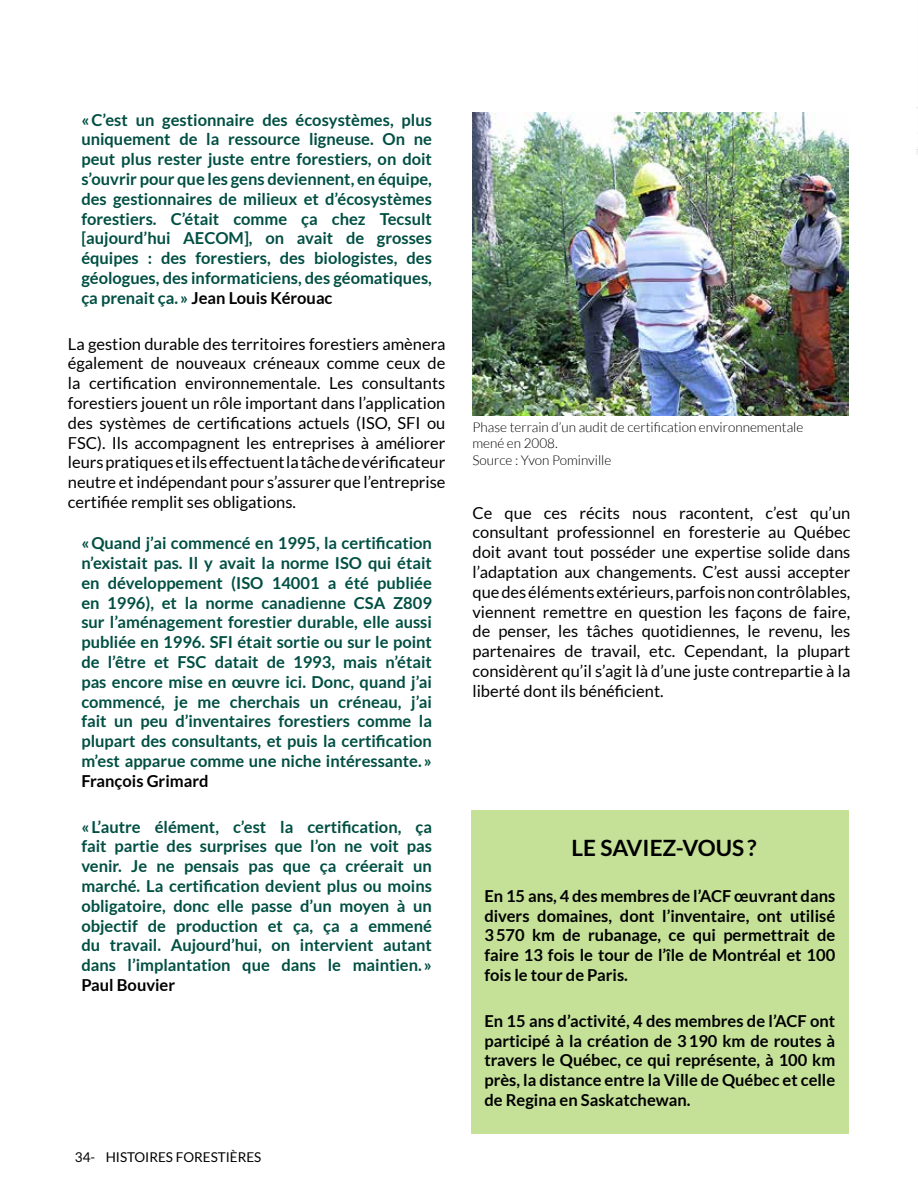
<style>
.page{position:relative;width:918px;height:1188px;background:#fff}
.page>*{position:absolute;margin:0;border:0;box-sizing:border-box;transform-origin:0 0}
.t1{font:700 22.5px "Lato";color:#000}
.t2{font:700 16.5px/19.8px "Lato";color:#004f43;text-align:justify}
.t3{font:16.5px/19.8px "Lato";color:#000;text-align:justify}
.t4{font:700 16.5px/19.8px "Lato";color:#000;text-align:justify}
.t5{font:300 13.5px/16.5px "Lato";color:#000}
.t6{font:13.5px "Lato";color:#000}
.s1{color:#000}
</style>
<div class="page">
<img style="left:472px;top:112px;width:376px;height:303px">
<div style="left:471px;top:810px;width:378px;height:324px;background:#c5e198"></div>
<p class="t2" style="left:81px;top:109px;width:352px">«C’est un gestionnaire des écosystèmes, plus uniquement de la ressource ligneuse. On ne peut plus rester juste entre forestiers, on doit s’ouvrir pour que les gens deviennent, en équipe, des gestionnaires de milieux et d’écosystèmes forestiers. C’était comme ça chez Tecsult [aujourd’hui AECOM], on avait de grosses équipes : des forestiers, des biologistes, des géologues, des informaticiens, des géomatiques, ça prenait ça. » <span class="s1">Jean Louis Kérouac</span></p>
<p class="t3" style="left:68px;top:334px;width:379px">La gestion durable des territoires forestiers amènera également de nouveaux créneaux comme ceux de la certification environnementale. Les consultants forestiers jouent un rôle important dans l’application des systèmes de certifications actuels (ISO, SFI ou FSC). Ils accompagnent les entreprises à améliorer leurs pratiques et ils effectuent la tâche de vérificateur neutre et indépendant pour s’assurer que l’entreprise certifiée remplit ses obligations.</p>
<p class="t2" style="left:81px;top:533px;width:352px">«Quand j’ai commencé en 1995, la certification n’existait pas. Il y avait la norme ISO qui était en développement (ISO 14001 a été publiée en 1996), et la norme canadienne CSA Z809 sur l’aménagement forestier durable, elle aussi publiée en 1996. SFI était sortie ou sur le point de l’être et FSC datait de 1993, mais n’était pas encore mise en œuvre ici. Donc, quand j’ai commencé, je me cherchais un créneau, j’ai fait un peu d’inventaires forestiers comme la plupart des consultants, et puis la certification m’est apparue comme une niche intéressante. »</p>
<p class="t4" style="left:81px;top:771px;width:129px">François Grimard</p>
<p class="t2" style="left:81px;top:816px;width:352px">«L’autre élément, c’est la certification, ça fait partie des surprises que l’on ne voit pas venir. Je ne pensais pas que ça créerait un marché. La certification devient plus ou moins obligatoire, donc elle passe d’un moyen à un objectif de production et ça, ça a emmené du travail. Aujourd’hui, on intervient autant dans l’implantation que dans le maintien. »</p>
<p class="t4" style="left:81px;top:975px;width:95px">Paul Bouvier</p>
<p class="t6" style="left:75px;top:1149px;width:188px">34- HISTOIRES FORESTIÈRES</p>
<p class="t5" style="left:472px;top:419px;width:332px">Phase terrain d’un audit de certification environnementale mené en 2008.<br>Source : Yvon Pominville</p>
<p class="t3" style="left:472px;top:503px;width:379px">Ce que ces récits nous racontent, c’est qu’un consultant professionnel en foresterie au Québec doit avant tout posséder une expertise solide dans l’adaptation aux changements. C’est aussi accepter que des éléments extérieurs, parfois non contrôlables, viennent remettre en question les façons de faire, de penser, les tâches quotidiennes, le revenu, les partenaires de travail, etc. Cependant, la plupart considèrent qu’il s’agit là d’une juste contrepartie à la liberté dont ils bénéficient.</p>
<h1 class="t1" style="left:572px;top:835px;width:186px">LE SAVIEZ-VOUS?</h1>
<p class="t4" style="left:484px;top:886px;width:352px">En 15 ans, 4 des membres de l’ACF œuvrant dans divers domaines, dont l’inventaire, ont utilisé 3570 km de rubanage, ce qui permettrait de faire 13 fois le tour de l’île de Montréal et 100 fois le tour de Paris.</p>
<p class="t4" style="left:484px;top:1011px;width:352px">En 15 ans d’activité, 4 des membres de l’ACF ont participé à la création de 3190 km de routes à travers le Québec, ce qui représente, à 100 km près, la distance entre la Ville de Québec et celle de Regina en Saskatchewan.</p>
</div>
